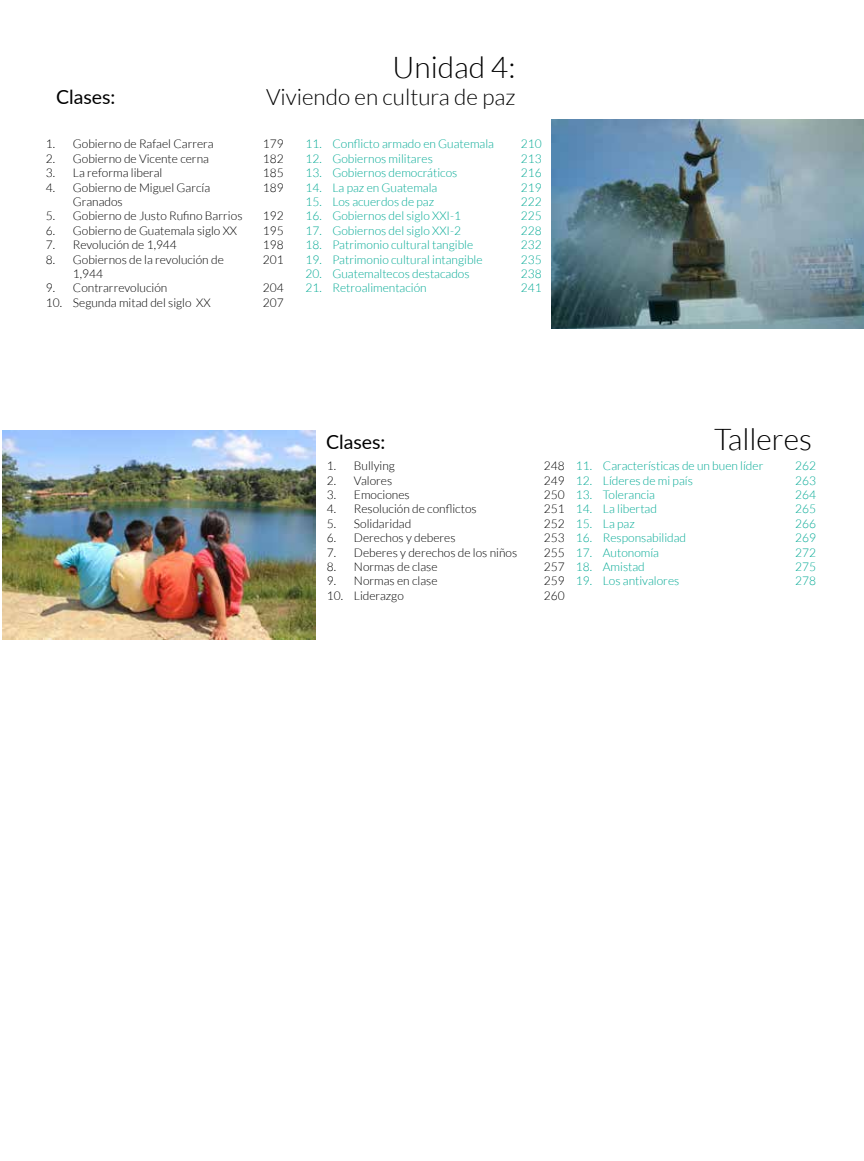
<style>
.page{position:relative;width:864px;height:1161px;background:#fff}
.page>*{position:absolute;margin:0;border:0;box-sizing:border-box;transform-origin:0 0}
.t1{font:300 30px "Lato";color:#000}
.t2{font:300 22.5px "Lato";color:#000}
.t3{font:19.5px "Lato";color:#000}
.t4{font:300 12px/14.4px "Lato";color:#00a994;text-align:justify}
.t5{font:300 12px/14.4px "Lato";color:#000}
</style>
<div class="page">
<img style="left:552px;top:119px;width:312px;height:210px">
<img style="left:3px;top:430px;width:313px;height:209px">
<h1 class="t1" style="left:393px;top:51px;width:124px">Unidad 4:</h1>
<h3 class="t3" style="left:56px;top:83px;width:61px">Clases:</h3>
<h2 class="t2" style="left:266px;top:85px;width:251px">Viviendo en cultura de paz</h2>
<p class="t5" style="left:46px;top:137px;width:169px">1. Gobierno de Rafael Carrera</p>
<p class="t5" style="left:46px;top:151px;width:165px">2. Gobierno de Vicente cerna</p>
<p class="t5" style="left:46px;top:166px;width:118px">3. La reforma liberal</p>
<p class="t5" style="left:73px;top:180px;width:139px;text-indent:-27px">4. Gobierno de Miguel García<br>Granados</p>
<p class="t5" style="left:46px;top:209px;width:198px">5. Gobierno de Justo Rufino Barrios</p>
<p class="t5" style="left:46px;top:223px;width:193px">6. Gobierno de Guatemala siglo XX</p>
<p class="t5" style="left:46px;top:238px;width:132px">7. Revolución de 1,944</p>
<p class="t5" style="left:73px;top:252px;width:152px;text-indent:-27px">8. Gobiernos de la revolución de<br>1,944</p>
<p class="t5" style="left:46px;top:281px;width:123px">9. Contrarrevolución</p>
<p class="t5" style="left:46px;top:295px;width:166px">10. Segunda mitad del siglo XX</p>
<p class="t4" style="left:305px;top:137px;width:190px">11. Conflicto armado en Guatemala</p>
<p class="t4" style="left:305px;top:151px;width:129px">12. Gobiernos militares</p>
<p class="t4" style="left:305px;top:166px;width:153px">13. Gobiernos democráticos</p>
<p class="t4" style="left:305px;top:180px;width:133px">14. La paz en Guatemala</p>
<p class="t4" style="left:305px;top:195px;width:130px">15. Los acuerdos de paz</p>
<p class="t4" style="left:305px;top:209px;width:157px">16. Gobiernos del siglo XXI-1</p>
<p class="t4" style="left:305px;top:223px;width:157px">17. Gobiernos del siglo XXI-2</p>
<p class="t4" style="left:305px;top:238px;width:169px">18. Patrimonio cultural tangible</p>
<p class="t4" style="left:305px;top:252px;width:179px">19. Patrimonio cultural intangible</p>
<p class="t4" style="left:305px;top:267px;width:166px">20. Guatemaltecos destacados</p>
<p class="t4" style="left:305px;top:281px;width:123px">21. Retroalimentación</p>
<p class="t5" style="left:263px;top:137px;width:22px;text-align:justify">179<br>182<br>185<br>189</p>
<p class="t5" style="left:263px;top:209px;width:22px;text-align:justify">192<br>195<br>198<br>201</p>
<p class="t5" style="left:263px;top:281px;width:22px">204<br>207</p>
<p class="t4" style="left:521px;top:137px;width:22px">210<br>213<br>216<br>219<br>222<br>225<br>228<br>232<br>235<br>238<br>241</p>
<h3 class="t3" style="left:326px;top:428px;width:61px">Clases:</h3>
<h1 class="t1" style="left:714px;top:423px;width:99px">Talleres</h1>
<p class="t5" style="left:327px;top:459px;width:70px">1. Bullying</p>
<p class="t5" style="left:327px;top:473px;width:67px">2. Valores</p>
<p class="t5" style="left:327px;top:488px;width:84px">3. Emociones</p>
<p class="t5" style="left:327px;top:502px;width:151px">4. Resolución de conflictos</p>
<p class="t5" style="left:327px;top:516px;width:86px">5. Solidaridad</p>
<p class="t5" style="left:327px;top:531px;width:130px">6. Derechos y deberes</p>
<p class="t5" style="left:327px;top:545px;width:192px">7. Deberes y derechos de los niños</p>
<p class="t5" style="left:327px;top:560px;width:112px">8. Normas de clase</p>
<p class="t5" style="left:327px;top:574px;width:112px">9. Normas en clase</p>
<p class="t5" style="left:327px;top:588px;width:78px">10. Liderazgo</p>
<p class="t4" style="left:576px;top:459px;width:189px">11. Características de un buen líder</p>
<p class="t4" style="left:576px;top:473px;width:118px">12. Líderes de mi país</p>
<p class="t4" style="left:576px;top:488px;width:81px">13. Tolerancia</p>
<p class="t4" style="left:576px;top:502px;width:83px">14. La libertad</p>
<p class="t4" style="left:576px;top:516px;width:60px">15. La paz</p>
<p class="t4" style="left:576px;top:531px;width:112px">16. Responsabilidad</p>
<p class="t4" style="left:576px;top:545px;width:85px">17. Autonomía</p>
<p class="t4" style="left:576px;top:560px;width:70px">18. Amistad</p>
<p class="t4" style="left:576px;top:574px;width:105px">19. Los antivalores</p>
<p class="t5" style="left:544px;top:459px;width:22px;text-align:justify">248<br>249<br>250<br>251<br>252<br>253<br>255<br>257<br>259<br>260</p>
<p class="t4" style="left:795px;top:459px;width:22px">262<br>263<br>264<br>265<br>266<br>269<br>272<br>275<br>278</p>
</div>
